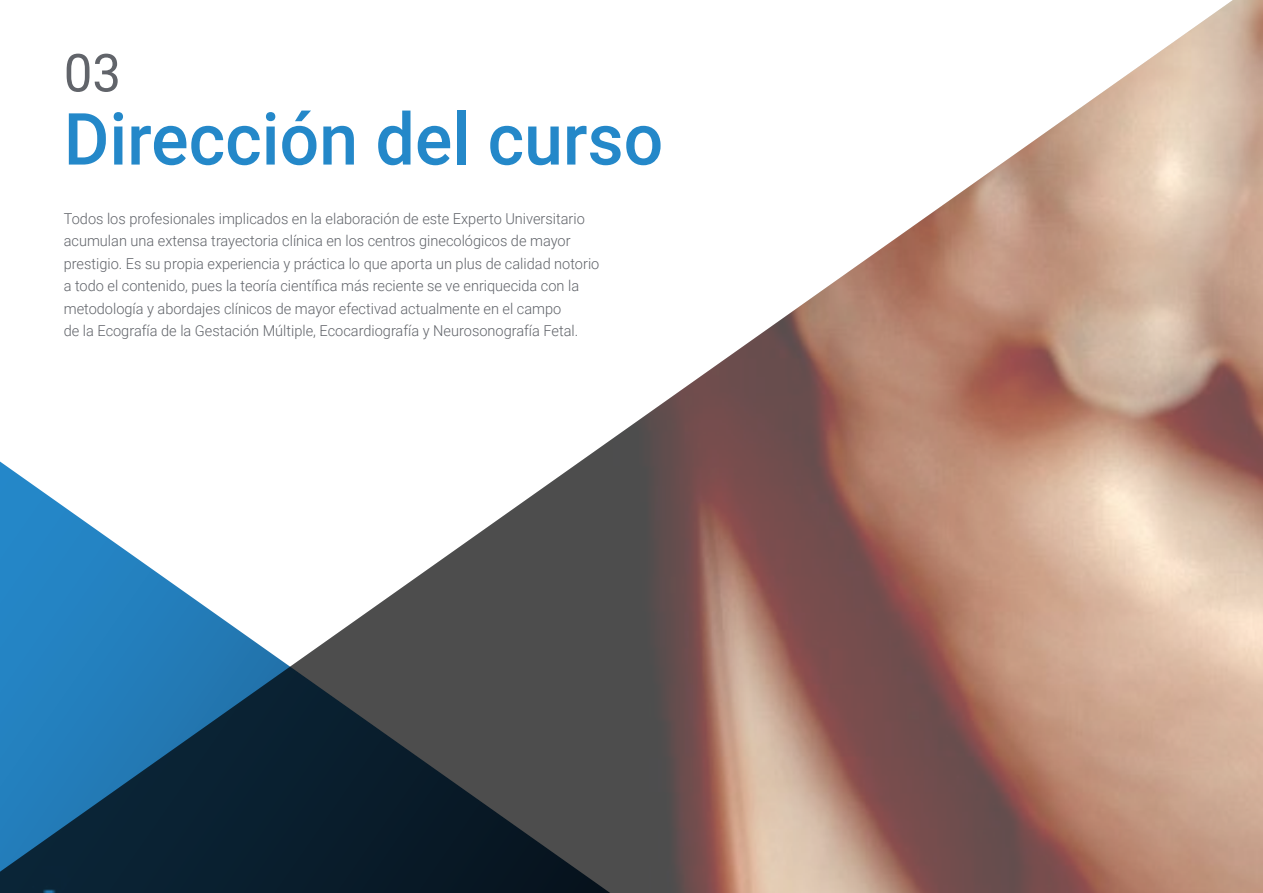
<style>
.page{position:relative;width:1263px;height:893px;background:#fff}
.page>*{position:absolute;margin:0;border:0;box-sizing:border-box;transform-origin:0 0}
.t1{font:500 72px "Roboto";color:#2488c9}
.t2{font:52.5px "Roboto";color:#61646a}
.t3{font:300 15px/22.5px "Roboto";color:#61646a}
</style>
<div class="page">
<img style="left:602px;top:0;width:661px;height:893px">
<svg style="left:0;top:446px;width:640px;height:447px"></svg>
<h2 class="t2" style="left:64px;top:36px;width:59px">03</h2>
<h1 class="t1" style="left:64px;top:89px;width:601px">Dirección del curso</h1>
<p class="t3" style="left:64px;top:207px;width:537px">Todos los profesionales implicados en la elaboración de este Experto Universitario acumulan una extensa trayectoria clínica en los centros ginecológicos de mayor prestigio. Es su propia experiencia y práctica lo que aporta un plus de calidad notorio a todo el contenido, pues la teoría científica más reciente se ve enriquecida con la metodología y abordajes clínicos de mayor efectivad actualmente en el campo<br>de la Ecografía de la Gestación Múltiple, Ecocardiografía y Neurosonografía Fetal.</p>
</div>
